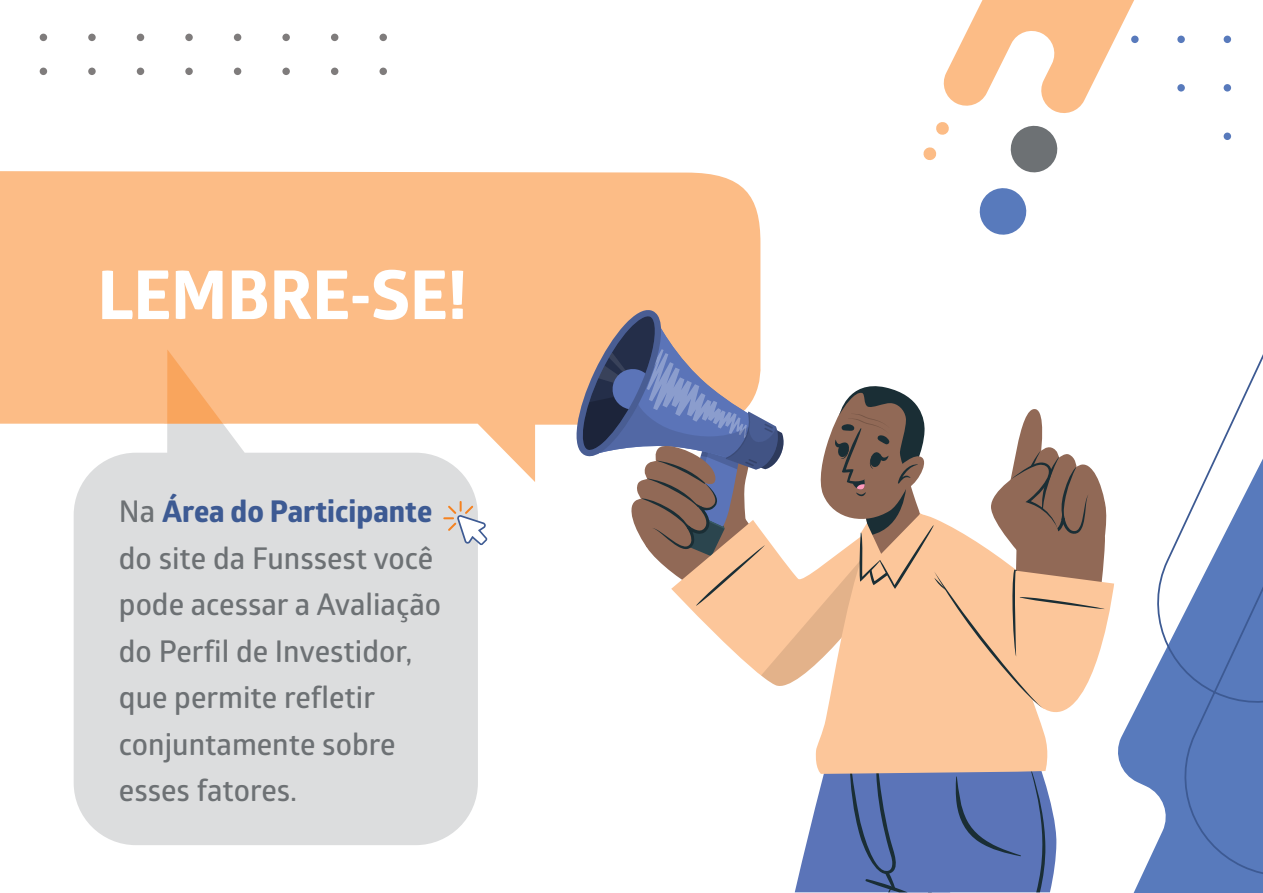
<style>
.page{position:relative;width:1263px;height:893px;background:#fff}
.page>*{position:absolute;margin:0;border:0;box-sizing:border-box;transform-origin:0 0}
.t1{font:700 67.5px "Globerx";color:#fff}
.t2{font:600 30px/46.5px "Glober";color:#6d7174}
.t3{font:700 30px "Globerx";color:#3d5a93}
.s1{font-family:"Glober";font-weight:600;color:#6d7174}
</style>
<div class="page">
<div style="left:73px;top:482px;width:405px;height:363px;background:#dcddde"></div>
<svg style="left:1118px;top:693px;width:145px;height:200px"></svg>
<div style="left:1223px;top:133px;width:8px;height:7px;background:#587abc;border-radius:50%"></div>
<div style="left:1223px;top:84px;width:8px;height:8px;background:#587abc;border-radius:50%"></div>
<div style="left:1223px;top:36px;width:8px;height:7px;background:#587abc;border-radius:50%"></div>
<svg style="left:1144px;top:354px;width:119px;height:535px"></svg>
<div style="left:0;top:171px;width:761px;height:311px;background:#fcbc86"></div>
<svg style="left:69px;top:336px;width:413px;height:146px"></svg>
<svg style="left:795px;top:774px;width:262px;height:119px"></svg>
<div style="left:815px;top:716px;width:233px;height:58px;background:#fcc69a"></div>
<svg style="left:574px;top:308px;width:540px;height:408px"></svg>
<div style="left:40px;top:34px;width:7px;height:7px;background:#7f7c7c;border-radius:50%"></div>
<div style="left:88px;top:34px;width:8px;height:7px;background:#7f7c7c;border-radius:50%"></div>
<div style="left:137px;top:34px;width:7px;height:7px;background:#7f7c7c;border-radius:50%"></div>
<div style="left:185px;top:34px;width:8px;height:7px;background:#7f7c7c;border-radius:50%"></div>
<div style="left:234px;top:34px;width:7px;height:7px;background:#7f7c7c;border-radius:50%"></div>
<div style="left:282px;top:34px;width:8px;height:7px;background:#7f7c7c;border-radius:50%"></div>
<div style="left:331px;top:34px;width:7px;height:7px;background:#7f7c7c;border-radius:50%"></div>
<div style="left:379px;top:34px;width:8px;height:7px;background:#7f7c7c;border-radius:50%"></div>
<div style="left:40px;top:68px;width:7px;height:7px;background:#7f7c7c;border-radius:50%"></div>
<div style="left:88px;top:68px;width:8px;height:7px;background:#7f7c7c;border-radius:50%"></div>
<div style="left:137px;top:68px;width:7px;height:7px;background:#7f7c7c;border-radius:50%"></div>
<div style="left:185px;top:68px;width:8px;height:7px;background:#7f7c7c;border-radius:50%"></div>
<div style="left:234px;top:68px;width:7px;height:7px;background:#7f7c7c;border-radius:50%"></div>
<div style="left:282px;top:68px;width:8px;height:7px;background:#7f7c7c;border-radius:50%"></div>
<div style="left:331px;top:68px;width:7px;height:7px;background:#7f7c7c;border-radius:50%"></div>
<div style="left:379px;top:68px;width:8px;height:7px;background:#7f7c7c;border-radius:50%"></div>
<svg style="left:979px;top:188px;width:48px;height:47px"></svg>
<svg style="left:923px;top:0;width:262px;height:173px"></svg>
<svg style="left:443px;top:501px;width:44px;height:44px"></svg>
<h1 class="t1" style="left:98px;top:246px;width:371px">LEMBRE-SE!</h1>
<p class="t3" style="left:119px;top:490px;width:315px"><span class="s1">Na</span> Área do Participante</p>
<p class="t2" style="left:119px;top:534px;width:324px">do site da Funssest você pode acessar a Avaliação do Perfil de Investidor, que permite refletir conjuntamente sobre esses fatores.</p>
</div>
